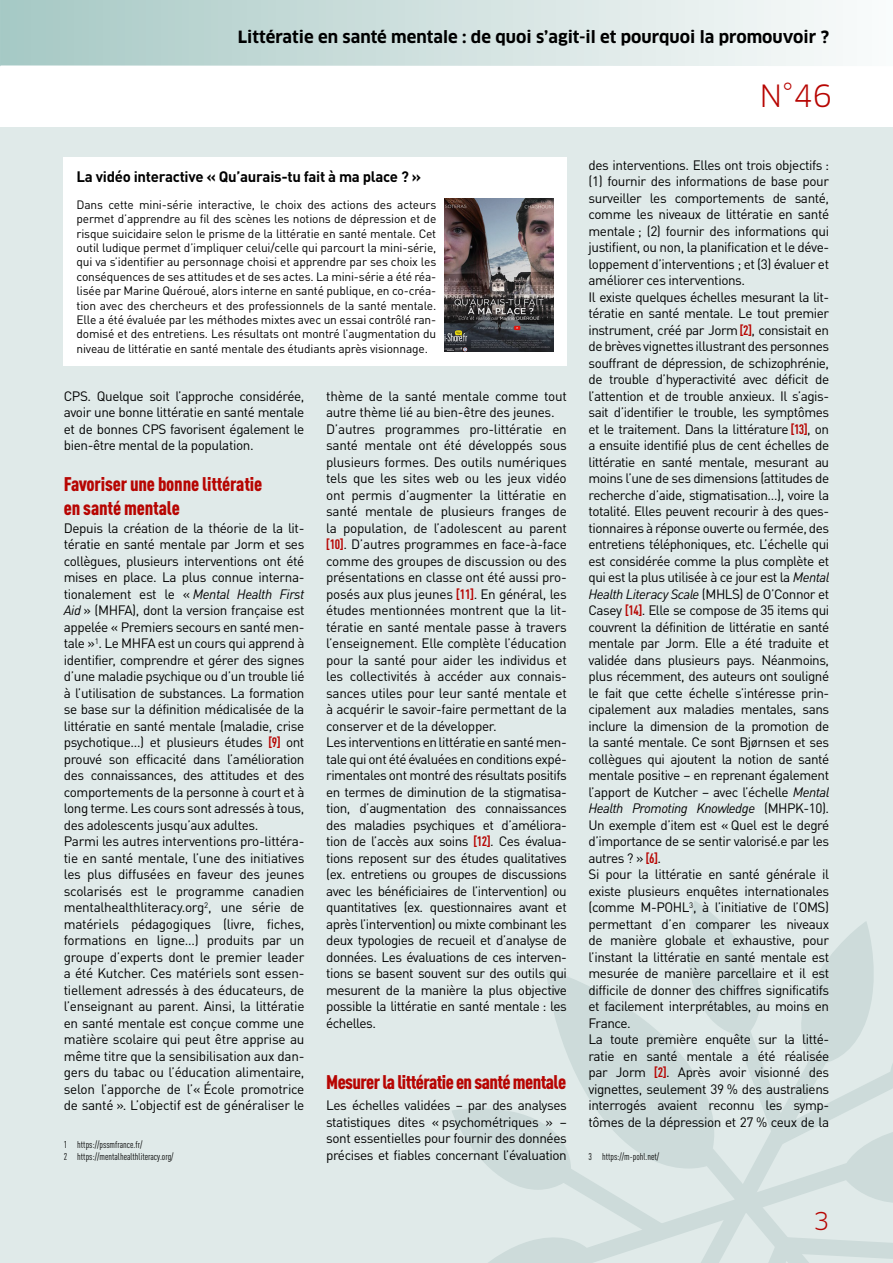
<style>
.page{position:relative;width:893px;height:1263px;background:#fff}
.page>*{position:absolute;margin:0;border:0;box-sizing:border-box;transform-origin:0 0}
.t1{font:30px "Clan OT";color:#b70502}
.t2{font:24px "Clan OT";color:#b70502}
.t3{font:900 condensed 19.5px/23.4px "DIN Pro";letter-spacing:-.02em;color:#b70502}
.t4{font:700 16.5px "Clan OT";color:#000}
.t5{font:700 15px "DIN Pro";letter-spacing:-.02em;color:#000}
.t6{font:13.5px/16.5px "DIN Pro";letter-spacing:-.03em;color:#000}
.t7{font:12px/14.4px "DIN Pro";letter-spacing:-.015em;color:#000;text-align:justify}
.t8{font:condensed 9.75px/11.7px "DIN Pro";color:#000}
.s1{font-style:italic}
.s2{font-weight:700;font-stretch:condensed;color:#b70502}
</style>
<div class="page">
<svg style="left:1px;top:0;width:835px;height:66px;background:#cee0de"></svg>
<svg style="left:0;top:0;width:1px;height:66px"></svg>
<div style="left:0;top:128px;width:893px;height:1135px;background:#e0eae9"></div>
<svg style="left:452px;top:901px;width:441px;height:362px"></svg>
<svg style="left:546px;top:921px;width:334px;height:291px"></svg>
<div style="left:64px;top:157px;width:503px;height:208px;background:#fff"></div>
<img style="left:445px;top:198px;width:109px;height:154px">
<p class="t4" style="left:238px;top:27px;width:593px">Littératie en santé mentale : de quoi s’agit-il et pourquoi la promouvoir ?</p>
<h1 class="t1" style="left:759px;top:78px;width:74px">N°46</h1>
<p class="t5" style="left:77px;top:164px;width:346px">La vidéo interactive « Qu’aurais-tu fait à ma place ? »</p>
<p class="t7" style="left:77px;top:196px;width:361px">Dans cette mini-série interactive, le choix des actions des acteurs permet d’apprendre au fil des scènes les notions de dépression et de risque suicidaire selon le prisme de la littératie en santé mentale. Cet outil ludique permet d’impliquer celui/celle qui parcourt la mini-série, qui va s’identifier au personnage choisi et apprendre par ses choix les conséquences de ses attitudes et de ses actes. La mini-série a été réa&shy;lisée par Marine Quéroué, alors interne en santé publique, en co-créa&shy;tion avec des chercheurs et des professionnels de la santé mentale.<br>Elle a été évaluée par les méthodes mixtes avec un essai contrôlé ran&shy;domisé et des entretiens. Les résultats ont montré l’augmentation du niveau de littératie en santé mentale des étudiants après visionnage.</p>
<p class="t6" style="left:64px;top:386px;width:242px;text-align:justify">CPS. Quelque soit l’approche considérée, avoir une bonne littératie en santé mentale et de bonnes CPS favorisent également le bien-être mental de la population.</p>
<h3 class="t3" style="left:64px;top:472px;width:200px">Favoriser une bonne littératie en santé mentale</h3>
<p class="t6" style="left:64px;top:518px;width:242px">Depuis la création de la théorie de la lit&shy;tératie en santé mentale par Jorm et ses collègues, plusieurs interventions ont été mises en place. La plus connue interna&shy;tionalement est le « <span class="s1">Mental Health First Aid</span> » (MHFA), dont la version française est appelée « Premiers secours en santé men&shy;tale »<sup>1</sup>. Le MHFA est un cours qui apprend à identifier, comprendre et gérer des signes d’une maladie psychique ou d’un trouble lié à l’utilisation de substances. La formation se base sur la définition médicalisée de la littératie en santé mentale (maladie, crise psychotique…) et plusieurs études <span class="s2">[9]</span> ont prouvé son efficacité dans l’amélioration des connaissances, des attitudes et des comportements de la personne à court et à long terme. Les cours sont adressés à tous, des adolescents jusqu’aux adultes.<br>Parmi les autres interventions pro-littéra&shy;tie en santé mentale, l’une des initiatives les plus diffusées en faveur des jeunes scolarisés est le programme canadien mentalhealthliteracy.org<sup>2</sup>, une série de matériels pédagogiques (livre, fiches, formations en ligne…) produits par un groupe d’experts dont le premier leader a été Kutcher. Ces matériels sont essen&shy;tiellement adressés à des éducateurs, de l’enseignant au parent. Ainsi, la littératie en santé mentale est conçue comme une matière scolaire qui peut être apprise au même titre que la sensibilisation aux dan&shy;gers du tabac ou l’éducation alimentaire, selon l’apporche de l’« École promotrice de santé ». L’objectif est de généraliser le</p>
<p class="t8" style="left:64px;top:1139px;width:111px">1 https://pssmfrance.fr/<br>2 https://mentalhealthliteracy.org/</p>
<p class="t6" style="left:326px;top:386px;width:242px">thème de la santé mentale comme tout autre thème lié au bien-être des jeunes.<br>D’autres programmes pro-littératie en santé mentale ont été développés sous plusieurs formes. Des outils numériques tels que les sites web ou les jeux vidéo ont permis d’augmenter la littératie en santé mentale de plusieurs franges de la population, de l’adolescent au parent <span class="s2">[10]</span>. D’autres programmes en face-à-face comme des groupes de discussion ou des présentations en classe ont été aussi pro&shy;posés aux plus jeunes <span class="s2">[11]</span>. En général, les études mentionnées montrent que la lit&shy;tératie en santé mentale passe à travers l’enseignement. Elle complète l’éducation pour la santé pour aider les individus et les collectivités à accéder aux connais&shy;sances utiles pour leur santé mentale et à acquérir le savoir-faire permettant de la conserver et de la développer.<br>Les interventions en littératie en santé men&shy;tale qui ont été évaluées en conditions expé&shy;rimentales ont montré des résultats positifs en termes de diminution de la stigmatisa&shy;tion, d’augmentation des connaissances des maladies psychiques et d’améliora&shy;tion de l’accès aux soins <span class="s2">[12]</span>. Ces évalua&shy;tions reposent sur des études qualitatives (ex. entretiens ou groupes de discussions avec les bénéficiaires de l’intervention) ou quantitatives (ex. questionnaires avant et après l’intervention) ou mixte combinant les deux typologies de recueil et d’analyse de données. Les évaluations de ces interven&shy;tions se basent souvent sur des outils qui mesurent de la manière la plus objective possible la littératie en santé mentale : les échelles.</p>
<h3 class="t3" style="left:326px;top:1070px;width:242px">Mesurer la littératie en santé mentale</h3>
<p class="t6" style="left:326px;top:1096px;width:242px;text-align:justify">Les échelles validées – par des analyses statistiques dites « psychométriques » – sont essentielles pour fournir des données précises et fiables concernant l’évaluation</p>
<p class="t6" style="left:588px;top:155px;width:242px">des interventions. Elles ont trois objectifs : (1) fournir des informations de base pour surveiller les comportements de santé, comme les niveaux de littératie en santé mentale ; (2) fournir des informations qui justifient, ou non, la planification et le déve&shy;loppement d’interventions ; et (3) évaluer et améliorer ces interventions.<br>Il existe quelques échelles mesurant la lit&shy;tératie en santé mentale. Le tout premier instrument, créé par Jorm <span class="s2">[2]</span>, consistait en de brèves vignettes illustrant des personnes souffrant de dépression, de schizophrénie, de trouble d’hyperactivité avec déficit de l’attention et de trouble anxieux. Il s’agis&shy;sait d’identifier le trouble, les symptômes et le traitement. Dans la littérature <span class="s2">[13]</span>, on a ensuite identifié plus de cent échelles de littératie en santé mentale, mesurant au moins l’une de ses dimensions (attitudes de recherche d’aide, stigmatisation…), voire la totalité. Elles peuvent recourir à des ques&shy;tionnaires à réponse ouverte ou fermée, des entretiens téléphoniques, etc. L’échelle qui est considérée comme la plus complète et qui est la plus utilisée à ce jour est la <span class="s1">Mental Health Literacy Scale</span> (MHLS) de O’Connor et Casey <span class="s2">[14]</span>. Elle se compose de 35 items qui couvrent la définition de littératie en santé mentale par Jorm. Elle a été traduite et validée dans plusieurs pays. Néanmoins, plus récemment, des auteurs ont souligné le fait que cette échelle s’intéresse prin&shy;cipalement aux maladies mentales, sans inclure la dimension de la promotion de la santé mentale. Ce sont Bjørnsen et ses collègues qui ajoutent la notion de santé mentale positive – en reprenant également l’apport de Kutcher – avec l’échelle <span class="s1">Mental Health Promoting Knowledge</span> (MHPK-10).<br>Un exemple d’item est « Quel est le degré d’importance de se sentir valorisé.e par les autres ? » <span class="s2">[6]</span>.<br>Si pour la littératie en santé générale il existe plusieurs enquêtes internationales (comme M-POHL<sup>3</sup>, à l’initiative de l’OMS) permettant d’en comparer les niveaux de manière globale et exhaustive, pour l’instant la littératie en santé mentale est mesurée de manière parcellaire et il est difficile de donner des chiffres significatifs et facilement interprétables, au moins en France.<br>La toute première enquête sur la litté&shy;ratie en santé mentale a été réalisée par Jorm <span class="s2">[2]</span>. Après avoir visionné des vignettes, seulement 39 % des australiens interrogés avaient reconnu les symp&shy;tômes de la dépression et 27 % ceux de la</p>
<p class="t8" style="left:588px;top:1150px;width:72px">3 https://m-pohl.net/</p>
<h2 class="t2" style="left:813px;top:1206px;width:17px">3</h2>
</div>
